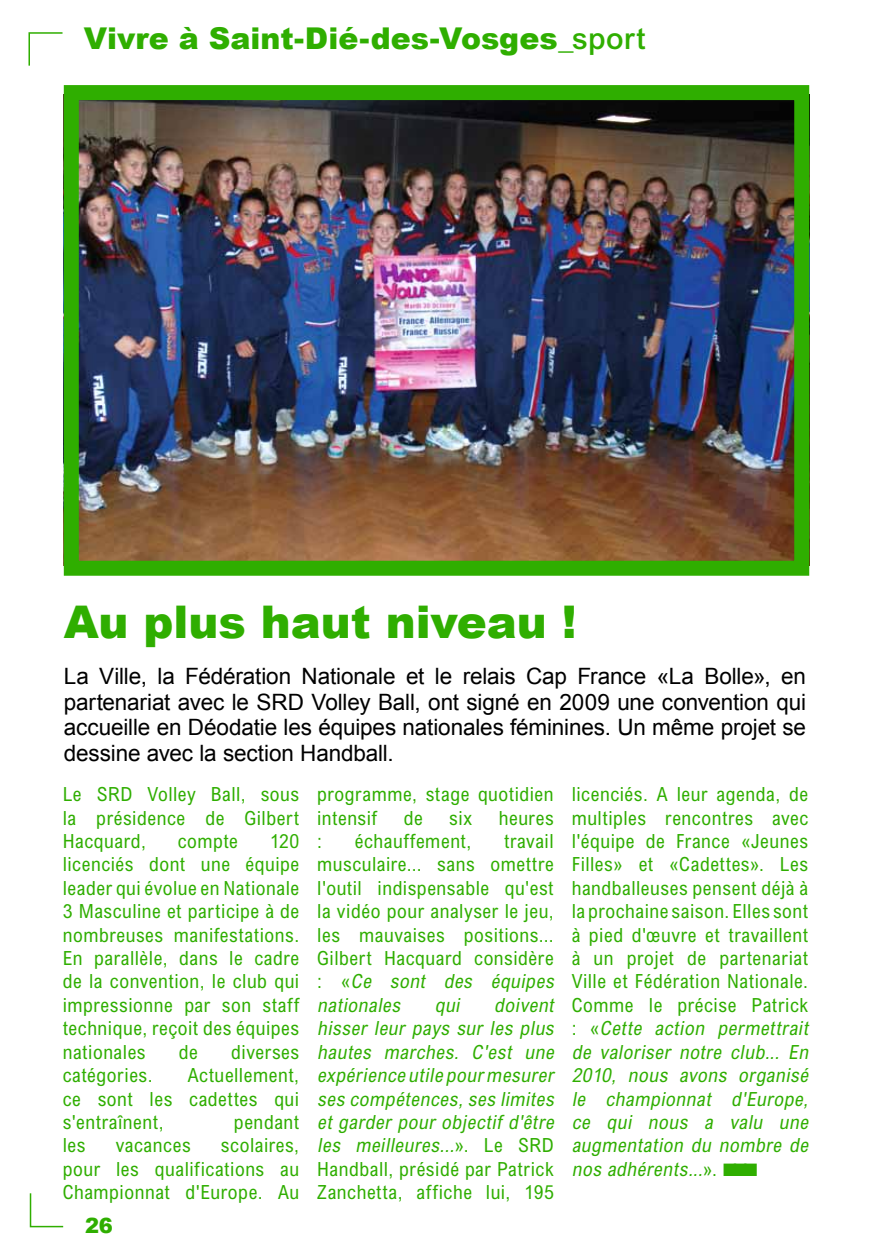
<style>
.page{position:relative;width:872px;height:1255px;background:#fff}
.page>*{position:absolute;margin:0;border:0;box-sizing:border-box;transform-origin:0 0}
.t1{font:900 45px "Arial";letter-spacing:-.005em;color:#2fae00}
.t2{font:900 30px "Arial";color:#2fae00}
.t3{font:22.5px/25.5px "Arial";letter-spacing:-.005em;color:#000;text-align:justify}
.t4{font:900 21px "Arial";color:#2fae00}
.t5{font:condensed 19.5px/23.4px "Arial";letter-spacing:.03em;color:#2fae00;text-align:justify}
.t6{font:italic condensed 19.5px/23.4px "Arial";color:#2fae00}
.s1{font-weight:500}
.s2{font-style:italic}
.s3{font-style:normal}
</style>
<div class="page">
<svg style="left:28px;top:32px;width:35px;height:34px"></svg>
<svg style="left:29px;top:1193px;width:35px;height:34px"></svg>
<img style="left:80px;top:101px;width:713px;height:458px">
<div style="left:64px;top:85px;width:745px;height:490px;border:15px solid #2fae00"></div>
<h2 class="t2" style="left:84px;top:21px;width:563px">Vivre à Saint-Dié-des-Vosges_<span class="s1">sport</span></h2>
<h1 class="t1" style="left:64px;top:596px;width:514px">Au plus haut niveau !</h1>
<p class="t3" style="left:64px;top:664px;width:743px">La Ville, la Fédération Nationale et le relais Cap France «La Bolle», en partenariat avec le SRD Volley Ball, ont signé en 2009 une convention qui accueille en Déodatie les équipes nationales féminines. Un même projet se dessine avec la section Handball.</p>
<p class="t5" style="left:63px;top:782px;width:238px">Le SRD Volley Ball, sous la présidence de Gilbert Hacquard,</p>
<p class="t5" style="left:63px;top:829px;width:238px;text-indent:207px">120 licenciés dont une équipe leader qui évolue en Nationale 3 Masculine et participe à de nombreuses manifestations.<br>En parallèle, dans le cadre de la convention, le club qui impressionne par son staff technique, reçoit des équipes nationales</p>
<p class="t5" style="left:178px;top:829px;width:62px">compte</p>
<p class="t5" style="left:179px;top:1039px;width:20px">de</p>
<p class="t5" style="left:231px;top:1039px;width:69px">diverses</p>
<p class="t5" style="left:63px;top:1063px;width:238px;text-indent:125px">Actuellement, ce sont les cadettes qui s'entraînent,</p>
<p class="t5" style="left:63px;top:1063px;width:91px">catégories.</p>
<p class="t5" style="left:234px;top:1109px;width:67px">pendant</p>
<p class="t5" style="left:63px;top:1133px;width:238px;text-indent:158px">scolaires, pour les qualifications au Championnat d'Europe. Au</p>
<p class="t5" style="left:63px;top:1133px;width:24px">les</p>
<p class="t5" style="left:116px;top:1133px;width:76px">vacances</p>
<p class="t4" style="left:85px;top:1213px;width:29px">26</p>
<p class="t5" style="left:317px;top:782px;width:238px">programme, stage quotidien intensif</p>
<p class="t5" style="left:404px;top:805px;width:20px">de</p>
<p class="t5" style="left:449px;top:805px;width:24px">six</p>
<p class="t5" style="left:499px;top:805px;width:56px">heures</p>
<p class="t5" style="left:317px;top:829px;width:6px">:</p>
<p class="t5" style="left:355px;top:829px;width:118px">échauffement,</p>
<p class="t5" style="left:317px;top:829px;width:242px;text-align:left;text-indent:187px">travail musculaire... sans omettre l'outil indispensable qu'est la vidéo pour analyser le jeu, les mauvaises positions...<br>Gilbert Hacquard considère : « <span class="s2">Ce sont des équipes nationales</span></p>
<p class="t6" style="left:317px;top:992px;width:242px;text-indent:177px">doivent hisser leur pays sur les plus hautes marches. C'est une expérience utile pour mesurer ses compétences,ses limites et garder pour objectif d'être les meilleures...<span class="s3">» . L e S R D<br>Handball, présidé par Patrick<br>Zanchetta, affiche lui, 195</span></p>
<p class="t6" style="left:435px;top:992px;width:30px">qui</p>
<p class="t5" style="left:571px;top:782px;width:242px;text-align:left">licenciés. A leur agenda, de multiples rencontres avec l'équipe de France «Jeunes<br>Filles» et «Cadettes». Les handballeuses pensent déjà à la prochaine saison. Elles sont à pied d'œuvre et travaillent à un projet de partenariat<br>Ville et Fédération Nationale.<br>Comme le précise Patrick : « <span class="s2">Cette action permettrait de valoriser notre club... En<br>2010, nous avons organisé le championnat d'Europe, ce qui nous a valu une augmentation du nombre de nos adhérents...</span>» . ■■■</p>
</div>
